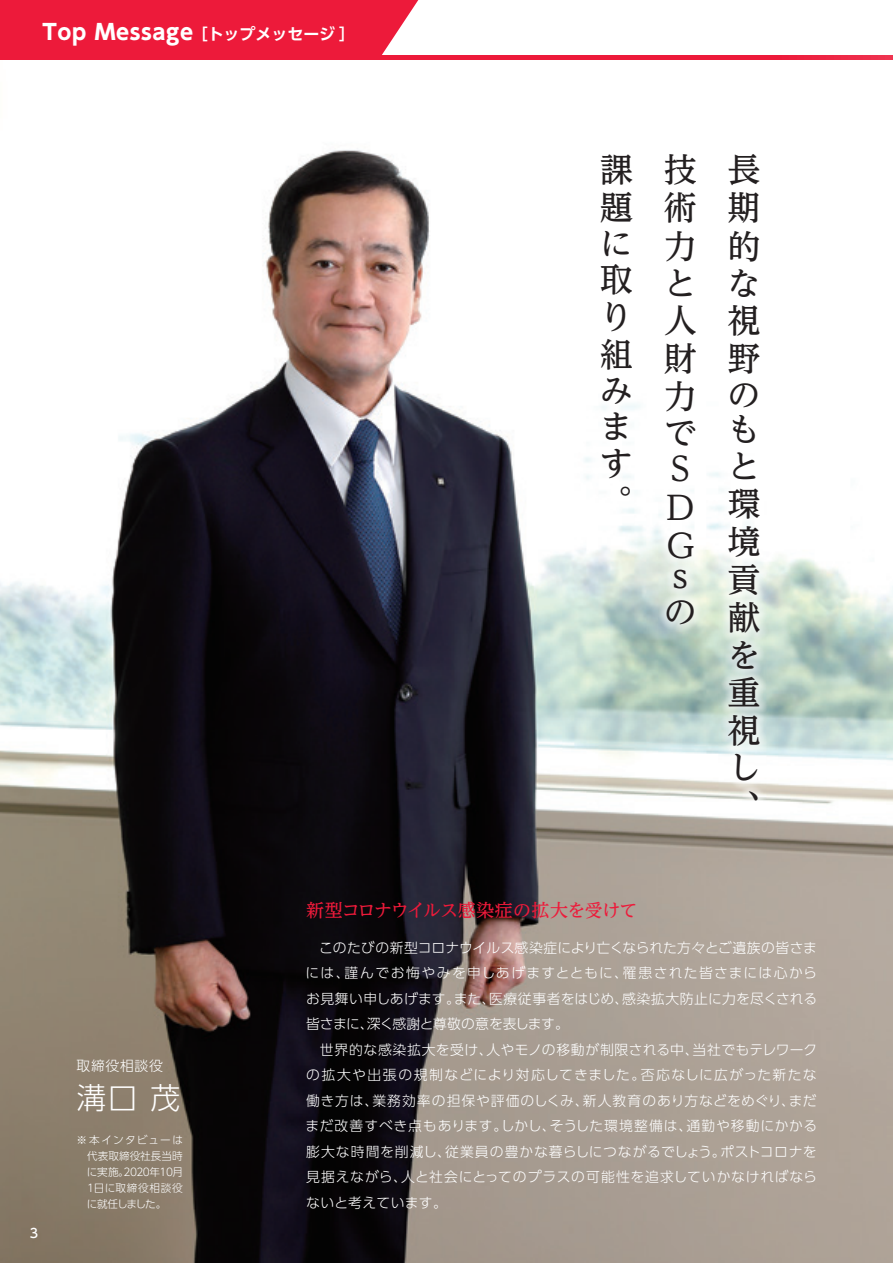
<style>
.page{position:relative;width:893px;height:1263px;background:#fff}
.page>*{position:absolute;margin:0;border:0;box-sizing:border-box;transform-origin:0 0}
.t1{font:500 33.15px/37.3px "UD Reimin Pro";color:#231f20}
.t2{font:300 29.7px "UD Shin Go Pro";color:#fff}
.t3{font:700 21.3px "UD Shin Go Pro";letter-spacing:.03em;color:#fff}
.t4{font:500 18px "UD Reimin Pro";letter-spacing:-.045em;color:#ed1a3a}
.t5{font:300 13.8px/25.5px "UD Shin Go Pro";letter-spacing:.02em;color:#fff;text-align:justify}
.t6{font:500 12.75px "UD Shin Go Pro";color:#fff}
.t7{font:300 10.65px/15.9px "UD Shin Go Pro";color:#fff;text-align:justify}
.s1{font-family:"UD Shin Go Pro De";font-size:15.9px}
</style>
<div class="page">
<img style="left:0;top:0;width:893px;height:1263px">
<svg style="left:584px;top:137px;width:193px;height:680px"></svg>
<svg style="left:592px;top:145px;width:176px;height:664px"></svg>
<div style="left:0;top:55px;width:893px;height:5px;background:#ed1a3a"></div>
<div style="left:0;top:0;width:418px;height:55px;background:#ed1a3a"></div>
<h3 class="t3" style="left:43px;top:14px;width:314px">Top Message<span class="s1">［トップメッセージ］</span></h3>
<h1 class="t1" style="left:600px;top:150px;width:34px;line-height:36.8px">課題に取り組みます。</h1>
<h1 class="t1" style="left:664px;top:150px;width:34px">技術力と人財力で</h1>
<h1 class="t1" style="left:727px;top:150px;width:34px">長期的な視野のもと環境貢献を重視し、</h1>
<h1 class="t1" style="left:666px;top:449px;width:29px;line-height:38.1px">S<br>D<br>G</h1>
<h1 class="t1" style="left:664px;top:557px;width:32px;line-height:35.7px">sの</h1>
<h3 class="t4" style="left:306px;top:896px;width:333px">新型コロナウイルス感染症の拡大を受けて</h3>
<p class="t6" style="left:30px;top:1223px;width:10px">3</p>
<p class="t5" style="left:77px;top:1052px;width:88px">取締役相談役</p>
<h2 class="t2" style="left:77px;top:1074px;width:105px">溝口 茂</h2>
<p class="t7" style="left:87px;top:1132px;width:98px;text-indent:-10px">※本インタビューは代表取締役社長当時に実施。2020年10月1日に取締役相談役に就任しました。</p>
<p class="t5" style="left:306px;top:934px;width:513px;text-indent:14px">このたびの新型コロナウイルス感染症により亡くなられた方々とご遺族の皆さまには、謹んでお悔やみを申しあげますとともに、罹患された皆さまには心からお見舞い申しあげます。また、医療従事者をはじめ、感染拡大防止に力を尽くされる皆さまに、深く感謝と尊敬の意を表します。</p>
<p class="t5" style="left:306px;top:1036px;width:513px;text-indent:14px">世界的な感染拡大を受け、人やモノの移動が制限される中、当社でもテレワークの拡大や出張の規制などにより対応してきました。否応なしに広がった新たな働き方は、業務効率の担保や評価のしくみ、新人教育のあり方などをめぐり、まだまだ改善すべき点もあります。しかし、そうした環境整備は、通勤や移動にかかる膨大な時間を削減し、従業員の豊かな暮らしにつながるでしょう。ポストコロナを見据えながら、人と社会にとってのプラスの可能性を追求していかなければならないと考えています。</p>
</div>
